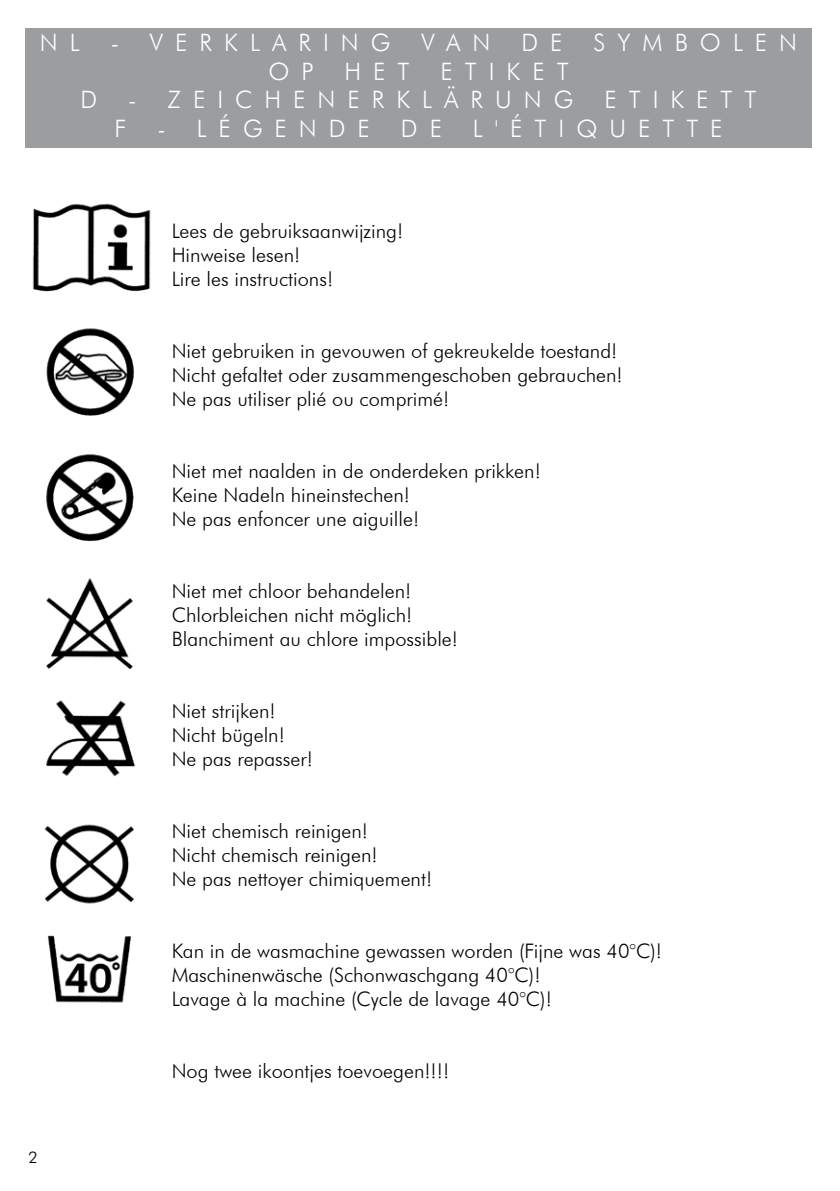
<style>
.page{position:relative;width:840px;height:1191px;background:#fff}
.page>*{position:absolute;margin:0;border:0;box-sizing:border-box;transform-origin:0 0}
.t1{font:300 24px "Futura BT";letter-spacing:.5em;color:#fff}
.t2{font:300 20px/24px "Futura BT";color:#000}
.t3{font:300 16px "Futura BT";color:#000}
</style>
<div class="page">
<img style="left:32px;top:203px;width:119px;height:800px">
<div style="left:26px;top:28px;width:785px;height:119px;background:#9c9d9f"></div>
<p class="t1" style="left:40px;top:28px;width:41px">N L</p>
<p class="t1" style="left:111px;top:28px;width:281px">- VERKLARING</p>
<p class="t1" style="left:421px;top:28px;width:71px">VAN</p>
<p class="t1" style="left:521px;top:28px;width:43px">D E</p>
<p class="t1" style="left:593px;top:28px;width:205px">SYMBOLEN</p>
<p class="t1" style="left:268px;top:57px;width:46px">O P</p>
<p class="t1" style="left:344px;top:57px;width:66px">HET</p>
<p class="t1" style="left:440px;top:57px;width:130px">ETIKET</p>
<p class="t1" style="left:80px;top:85px;width:18px">D</p>
<p class="t1" style="left:128px;top:85px;width:446px">- ZEICHENERKLÄRUNG</p>
<p class="t1" style="left:604px;top:85px;width:154px">ETIKETT</p>
<p class="t1" style="left:114px;top:114px;width:14px">F</p>
<p class="t1" style="left:157px;top:114px;width:214px">- LÉGENDE</p>
<p class="t1" style="left:400px;top:114px;width:43px">D E</p>
<p class="t1" style="left:472px;top:114px;width:251px">L'ÉTIQUETTE</p>
<p class="t2" style="left:171px;top:218px;width:233px">Lees de gebruiksaanwijzing!<br>Hinweise lesen!<br>Lire les instructions!</p>
<p class="t2" style="left:171px;top:338px;width:452px">Niet gebruiken in gevouwen of gekreukelde toestand!<br>Nicht gefaltet oder zusammengeschoben gebrauchen!<br>Ne pas utiliser plié ou comprimé!</p>
<p class="t2" style="left:171px;top:458px;width:370px">Niet met naalden in de onderdeken prikken!<br>Keine Nadeln hineinstechen!<br>Ne pas enfoncer une aiguille!</p>
<p class="t2" style="left:171px;top:578px;width:288px">Niet met chloor behandelen!<br>Chlorbleichen nicht möglich!<br>Blanchiment au chlore impossible!</p>
<p class="t2" style="left:171px;top:698px;width:143px">Niet strijken!<br>Nicht bügeln!<br>Ne pas repasser!</p>
<p class="t2" style="left:171px;top:818px;width:262px">Niet chemisch reinigen!<br>Nicht chemisch reinigen!<br>Ne pas nettoyer chimiquement!</p>
<p class="t2" style="left:171px;top:938px;width:491px">Kan in de wasmachine gewassen worden (Fijne was 40°C)!<br>Maschinenwäsche (Schonwaschgang 40°C)!<br>Lavage à la machine (Cycle de lavage 40°C)!</p>
<p class="t3" style="left:28px;top:1147px;width:11px">2</p>
<p class="t2" style="left:171px;top:1058px;width:279px">Nog twee ikoontjes toevoegen!!!!</p>
</div>
